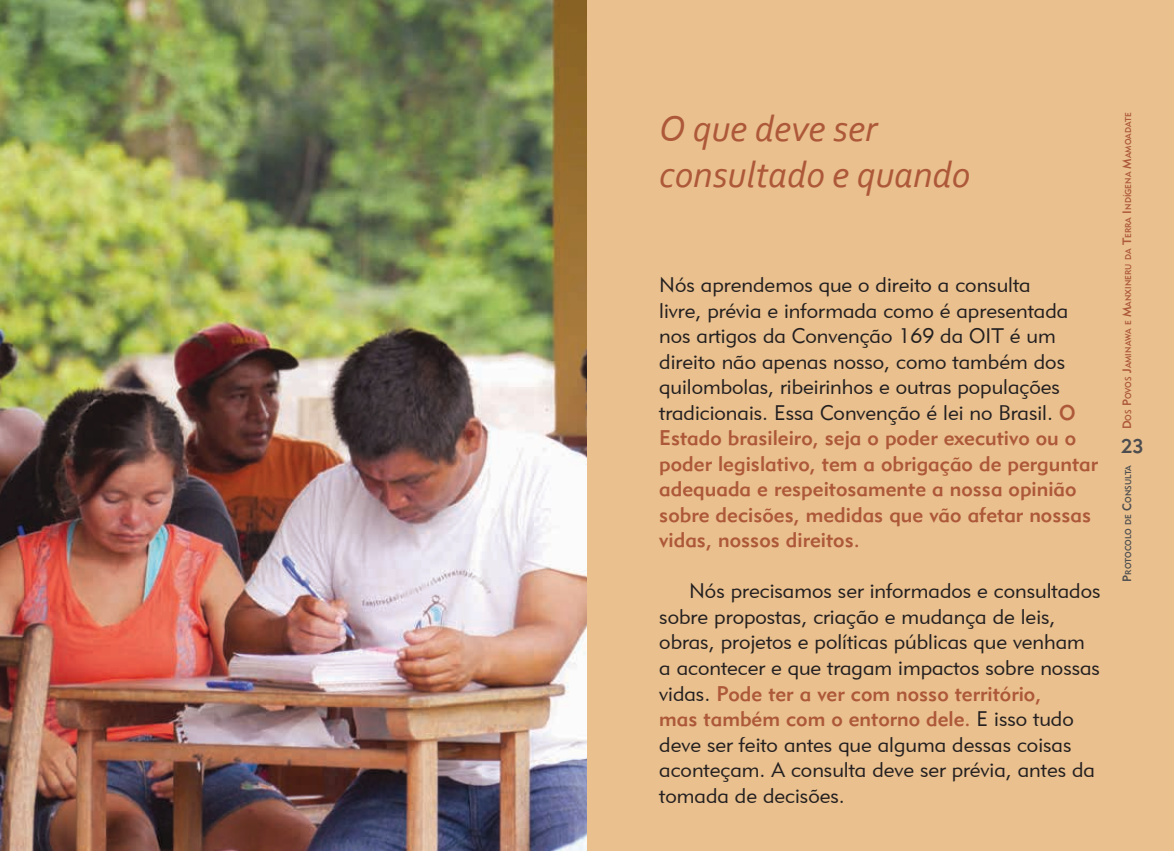
<style>
.page{position:relative;width:1174px;height:851px;background:#fff}
.page>*{position:absolute;margin:0;border:0;box-sizing:border-box;transform-origin:0 0}
.t1{font:italic 37.5px/46.5px "Corbel";color:#ad5839}
.t2{font:21px/25.5px "Geometric 415 BT Lite A";color:#231f20}
.t3{font:21px/25.5px "Geometric 415 BT Medium A";color:#ad5839}
.t4{font:19.5px "Geometric 415 BT Medium A";color:#4d4d4f}
.t5{font:8.4px "Geometric 415 BT Medium A";color:#ad5839}
.t6{font:8.4px "Geometric 415 BT Medium A";color:#4d4d4f}
.s1{font-family:"Geometric 415 BT Medium A";color:#ad5839}
.s2{font-family:"Geometric 415 BT Lite A";color:#231f20}
.s3{font-size:12px}
</style>
<div class="page">
<div style="left:587px;top:0;width:587px;height:850px;background:#e9c08e"></div>
<img style="left:0;top:0;width:587px;height:850px">
<h1 class="t1" style="left:659px;top:104px;width:312px">O que deve ser consultado e quando</h1>
<p class="t2" style="left:659px;top:272px;width:418px">Nós aprendemos que o direito a consulta livre, prévia e informada como é apresentada nos artigos da Convenção 169 da OIT é um direito não apenas nosso, como também dos quilombolas, ribeirinhos e outras populações tradicionais. Essa Convenção é lei no Brasil. <span class="s1">O</span></p>
<p class="t3" style="left:659px;top:425px;width:440px">Estado brasileiro, seja o poder executivo ou o poder legislativo, tem a obrigação de perguntar adequada e respeitosamente a nossa opinião sobre decisões, medidas que vão afetar nossas vidas, nossos direitos.</p>
<p class="t2" style="left:659px;top:578px;width:443px;text-indent:30px">Nós precisamos ser informados e consultados sobre propostas, criação e mudança de leis, obras, projetos e políticas públicas que venham a acontecer e que tragam impactos sobre nossas</p>
<p class="t3" style="left:659px;top:680px;width:416px"><span class="s2">vidas.</span> Pode ter a ver com nosso território, mas também com o entorno dele. <span class="s2">E isso tudo</span></p>
<p class="t2" style="left:659px;top:731px;width:437px">deve ser feito antes que alguma dessas coisas aconteçam. A consulta deve ser prévia, antes da tomada de decisões.</p>
<p class="t5" style="left:1123px;top:429px;width:318px;rotate:-90deg"><span class="s3">D</span>os <span class="s3">P</span>ovos <span class="s3">J</span>aminawa e <span class="s3">M</span>anxineru da <span class="s3">T</span>erra <span class="s3">I</span> ndígena <span class="s3">M</span>amoadate</p>
<p class="t4" style="left:1121px;top:434px;width:24px">23</p>
<p class="t6" style="left:1123px;top:581px;width:118px;rotate:-90deg"><span class="s3">P</span>rotocolo de <span class="s3">C</span>onsulta</p>
</div>
